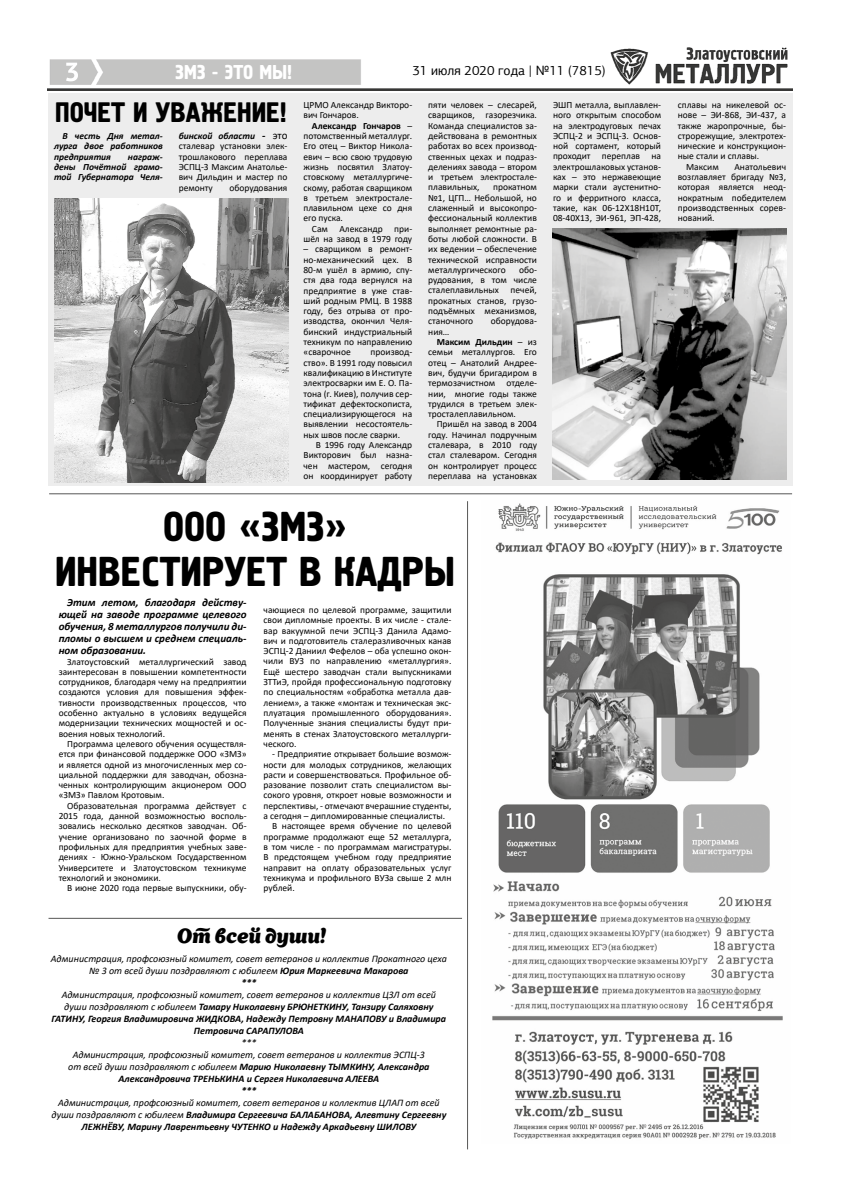
<style>
.page{position:relative;width:842px;height:1191px;background:#fff}
.page>*{position:absolute;margin:0;border:0;box-sizing:border-box;transform-origin:0 0}
.t1{font:41.7px/45.1px "Hermes";color:#000;text-align:center}
.t2{font:28.1px "Hermes";color:#000}
.t3{font:20.2px "Appetite New";color:#000}
.t4{font:20px "Hermes";color:#fff}
.t5{font:13.4px "PF Agora Sans Pro";color:#000}
.t6{font:italic 700 11px/12px "Calibri";color:#000;text-align:justify}
.t7{font:italic 700 10px/12px "Calibri";color:#000;text-align:center}
.t8{font:italic 10px/12px "Calibri";color:#000;text-align:center}
.t9{font:9.5px/10.3px "Calibri";color:#000;text-align:justify}
.t10{font:italic 700 9.5px/10.3px "Calibri";color:#000;text-align:justify}
.t11{font:700 9.5px "Calibri";color:#000}
.s1{font-weight:700;font-style:italic}
.s2{font-weight:700;font-style:italic;font-size:11px}
.s3{font-size:11px}
.s4{font-weight:700}
.s5{font-weight:400}
</style>
<div class="page">
<div style="left:48px;top:93px;width:744px;height:392px;background:#ededed"></div>
<img style="left:48px;top:47px;width:744px;height:44px">
<svg style="left:66px;top:63px;width:12px;height:18px"></svg>
<hr style="left:467px;top:501px;width:1px;height:648px;background:#575756">
<hr style="left:49px;top:917px;width:413px;height:1px;background:#575756">
<hr style="left:49px;top:493px;width:743px;height:1px;background:#575756">
<img style="left:492px;top:503px;width:291px;height:636px">
<img style="left:552px;top:228px;width:234px;height:252px">
<img style="left:54px;top:198px;width:234px;height:285px">
<h3 class="t4" style="left:175px;top:61px;width:118px">ЗМЗ - ЭТО МЫ!</h3>
<h2 class="t2" style="left:55px;top:97px;width:233px">ПОЧЕТ И УВАЖЕНИЕ!</h2>
<p class="t10" style="left:54px;top:130px;width:110px;text-indent:8px">В честь Дня метал&shy;лурга двое работников предприятия</p>
<p class="t10" style="left:54px;top:151px;width:110px;text-indent:74px">награж&shy;дены Почётной грамо&shy;той Губернатора Челя-</p>
<p class="t9" style="left:179px;top:130px;width:110px"><span class="s1">бинской области</span> <span class="s2">-</span> <span class="s3">это </span>сталевар установки элек&shy;трошлакового переплава ЭСПЦ-3 Максим Анатолье&shy;вич Дильдин и мастер по ремонту</p>
<p class="t9" style="left:229px;top:182px;width:59px">оборудования</p>
<h3 class="t5" style="left:412px;top:62px;width:195px">31 июля 2020 года | №11 (7815)</h3>
<p class="t9" style="left:303px;top:100px;width:110px">ЦРМО Александр Викторо&shy;вич Гончаров.</p>
<p class="t9" style="left:303px;top:120px;width:110px;text-indent:8px"><span class="s4">Александр Гончаров</span> – потомственный металлург.<br>Его отец – Виктор Никола&shy;евич – всю свою трудовую жизнь посвятил Златоу&shy;стовскому металлургиче&shy;скому, работая сварщиком в третьем электростале&shy;плавильном цехе со дня его пуска.</p>
<p class="t9" style="left:303px;top:223px;width:110px;text-align:right">Сам Александр при&shy;шёл на завод в 1979 году</p>
<p class="t9" style="left:303px;top:244px;width:110px">– сварщиком в ремонт&shy;но-механический цех. В 80-м ушёл в армию, спу&shy;стя два года вернулся на предприятие в уже став&shy;ший родным РМЦ. В 1988 году, без отрыва от про&shy;изводства, окончил Челя&shy;бинский индустриальный техникум по направлению «сварочное</p>
<p class="t9" style="left:303px;top:347px;width:110px;text-indent:67px">производ&shy;ство». В 1991 году повысил квалификацию в Институте электросварки им Е. О. Па&shy;тона (г. Киев), получив сер&shy;тификат дефектоскописта, специализирующегося на выявлении несостоятель&shy;ных швов после сварки.</p>
<p class="t9" style="left:303px;top:439px;width:110px;text-indent:12px">В 1996 году Александр Викторович был назна&shy;чен мастером, сегодня он координирует работу</p>
<p class="t9" style="left:428px;top:99px;width:110px">пяти человек – слесарей, сварщиков, газорезчика.<br>Команда специалистов за&shy;действована в ремонтных работах во всех производ&shy;ственных цехах и подраз&shy;делениях завода – втором и третьем электростале&shy;плавильных,</p>
<p class="t9" style="left:428px;top:182px;width:110px;text-indent:65px">прокатном №1, ЦГП… Небольшой, но слаженный и высокопро&shy;фессиональный коллектив выполняет ремонтные ра&shy;боты любой сложности. В их ведении – обеспечение технической исправности металлургического</p>
<p class="t9" style="left:428px;top:264px;width:110px;text-indent:91px">обо&shy;рудования, в том числе сталеплавильных печей, прокатных станов, грузо&shy;подъёмных механизмов, станочного</p>
<p class="t9" style="left:491px;top:316px;width:48px">оборудова-</p>
<p class="t9" style="left:428px;top:326px;width:23px">ния…</p>
<p class="t11" style="left:437px;top:335px;width:102px">Максим Дильдин <span class="s5">– из</span></p>
<p class="t9" style="left:428px;top:347px;width:110px">семьи металлургов. Его</p>
<p class="t9" style="left:428px;top:357px;width:110px">отец – Анатолий Андрее-</p>
<p class="t9" style="left:428px;top:367px;width:110px">вич, будучи бригадиром в</p>
<p class="t9" style="left:428px;top:378px;width:110px">термозачистном отделе-</p>
<p class="t9" style="left:428px;top:388px;width:110px">нии, многие годы также</p>
<p class="t9" style="left:428px;top:398px;width:110px">трудился в третьем элек-</p>
<p class="t9" style="left:428px;top:408px;width:89px">тросталеплавильном.</p>
<p class="t9" style="left:437px;top:419px;width:102px">Пришёл на завод в 2004</p>
<p class="t9" style="left:428px;top:429px;width:110px">году. Начинал подручным</p>
<p class="t9" style="left:428px;top:439px;width:110px">сталевара, в 2010 году</p>
<p class="t9" style="left:428px;top:450px;width:110px">стал сталеваром. Сегодня</p>
<p class="t9" style="left:428px;top:460px;width:110px">он контролирует процесс</p>
<p class="t9" style="left:428px;top:470px;width:110px">переплава на установках</p>
<p class="t9" style="left:553px;top:99px;width:110px">ЭШП металла, выплавлен&shy;ного открытым способом на электродуговых печах ЭСПЦ-2 и ЭСПЦ-3. Основ&shy;ной сортамент, который проходит переплав на электрошлаковых установ&shy;ках – это нержавеющие марки стали аустенитно&shy;го и ферритного класса, такие, как 06-12Х18Н10Т, 08-40Х13, ЭИ-961, ЭП-428,</p>
<p class="t9" style="left:678px;top:99px;width:110px">сплавы на никелевой ос-</p>
<p class="t9" style="left:678px;top:110px;width:110px">нове – ЭИ-868, ЭИ-437, а</p>
<p class="t9" style="left:678px;top:120px;width:110px">также жаропрочные, бы-</p>
<p class="t9" style="left:678px;top:130px;width:110px">строрежущие, электротех-</p>
<p class="t9" style="left:678px;top:141px;width:110px">нические и конструкцион-</p>
<p class="t9" style="left:678px;top:151px;width:83px">ные стали и сплавы.</p>
<p class="t9" style="left:686px;top:161px;width:34px">Максим</p>
<p class="t9" style="left:678px;top:161px;width:110px;text-indent:57px">Анатольевич возглавляет бригаду №3, которая является неод&shy;нократным победителем производственных сорев&shy;нований.</p>
<h1 class="t1" style="left:55px;top:505px;width:402px">ООО «ЗМЗ»<br>ИНВЕСТИРУЕТ В КАДРЫ</h1>
<p class="t6" style="left:59px;top:596px;width:189px;text-indent:8px">Этим летом, благодаря действу&shy;ющей на заводе программе целевого обучения, 8 металлургов получили ди&shy;пломы о высшем и среднем специаль&shy;ном образовании.</p>
<p class="t9" style="left:59px;top:656px;width:189px;text-indent:8px">Златоустовский металлургический завод заинтересован в повышении компетентности сотрудников, благодаря чему на предприятии создаются условия для повышения эффек&shy;тивности производственных процессов, что особенно актуально в условиях ведущейся модернизации технических мощностей и ос&shy;воения новых технологий.</p>
<p class="t9" style="left:59px;top:738px;width:189px;text-indent:8px">Программа целевого обучения осуществля&shy;ется при финансовой поддержке ООО «ЗМЗ» и является одной из многочисленных мер со&shy;циальной поддержки для заводчан, обозна&shy;ченных контролирующим акционером ООО «ЗМЗ» Павлом Кротовым.</p>
<p class="t9" style="left:59px;top:800px;width:189px;text-indent:8px">Образовательная программа действует с 2015 года, данной возможностью восполь&shy;зовались несколько десятков заводчан. Об&shy;учение организовано по заочной форме в профильных для предприятия учебных заве&shy;дениях - Южно-Уральском Государственном Университете и Златоустовском техникуме технологий и экономики.</p>
<p class="t9" style="left:67px;top:882px;width:181px">В июне 2020 года первые выпускники, обу-</p>
<p class="t9" style="left:264px;top:604px;width:189px">чающиеся по целевой программе, защитили свои дипломные проекты. В их числе - стале&shy;вар вакуумной печи ЭСПЦ-3 Данила Адамо&shy;вич и подготовитель сталеразливочных канав ЭСПЦ-2 Даниил Фефелов – оба успешно окон&shy;чили ВУЗ по направлению «металлургия».<br>Ещё шестеро заводчан стали выпускниками ЗТТиЭ, пройдя профессиональную подготовку по специальностям «обработка металла дав&shy;лением», а также «монтаж и техническая экс&shy;плуатация промышленного оборудования».<br>Полученные знания специалисты будут при&shy;менять в стенах Златоустовского металлурги&shy;ческого.</p>
<p class="t9" style="left:272px;top:748px;width:181px">- Предприятие открывает большие возмож-</p>
<p class="t9" style="left:264px;top:759px;width:189px">ности для молодых сотрудников, желающих</p>
<p class="t9" style="left:264px;top:769px;width:189px">расти и совершенствоваться. Профильное об-</p>
<p class="t9" style="left:264px;top:779px;width:189px">разование позволит стать специалистом вы-</p>
<p class="t9" style="left:264px;top:790px;width:189px">сокого уровня, откроет новые возможности и</p>
<p class="t9" style="left:264px;top:800px;width:189px">перспективы, - отмечают вчерашние студенты,</p>
<p class="t9" style="left:264px;top:810px;width:183px">а сегодня – дипломированные специалисты.</p>
<p class="t9" style="left:272px;top:820px;width:181px">В настоящее время обучение по целевой</p>
<p class="t9" style="left:264px;top:831px;width:189px">программе продолжают еще 52 металлурга,</p>
<p class="t9" style="left:264px;top:841px;width:189px">в том числе - по программам магистратуры.</p>
<p class="t9" style="left:264px;top:851px;width:189px">В предстоящем учебном году предприятие</p>
<p class="t9" style="left:264px;top:862px;width:189px">направит на оплату образовательных услуг</p>
<p class="t9" style="left:264px;top:872px;width:189px">техникума и профильного ВУЗа свыше 2 млн</p>
<p class="t9" style="left:264px;top:882px;width:33px">рублей.</p>
<h3 class="t3" style="left:178px;top:921px;width:150px">От всей души!</h3>
<p class="t8" style="left:51px;top:952px;width:397px">Администрация, профсоюзный комитет, совет ветеранов и коллектив Прокатного цеха № 3 от всей души поздравляют с юбилеем <span class="s4">Юрия Маркеевича Макарова<br>***</span></p>
<p class="t7" style="left:52px;top:988px;width:396px"><span class="s5">Администрация, профсоюзный комитет, совет ветеранов и коллектив ЦЗЛ от всей души поздравляют с юбилеем</span> Тамару Николаевну БРЮНЕТКИНУ, Танзиру Саляховну ГАТИНУ, Георгия Владимировича ЖИДКОВА, Надежду Петровну МАНАПОВУ и Владимира Петровича САРАПУЛОВА</p>
<p class="t8" style="left:68px;top:1036px;width:363px">***<br>Администрация, профсоюзный комитет, совет ветеранов и коллектив ЭСПЦ-3 от всей души поздравляют с юбилеем <span class="s4">Марию Николаевну ТЫМКИНУ, Александра Александровича ТРЕНЬКИНА и Сергея Николаевича АЛЕЕВА<br>***</span></p>
<p class="t7" style="left:51px;top:1096px;width:396px"><span class="s5">Администрация, профсоюзный комитет, совет ветеранов и коллектив ЦЛАП от всей души поздравляют с юбилеем</span> Владимира Сергеевича БАЛАБАНОВА, Алевтину Сергеевну<br>ЛЕЖНЁВУ, Марину Лаврентьевну ЧУТЕНКО и Надежду Аркадьевну ШИЛОВУ</p>
</div>
